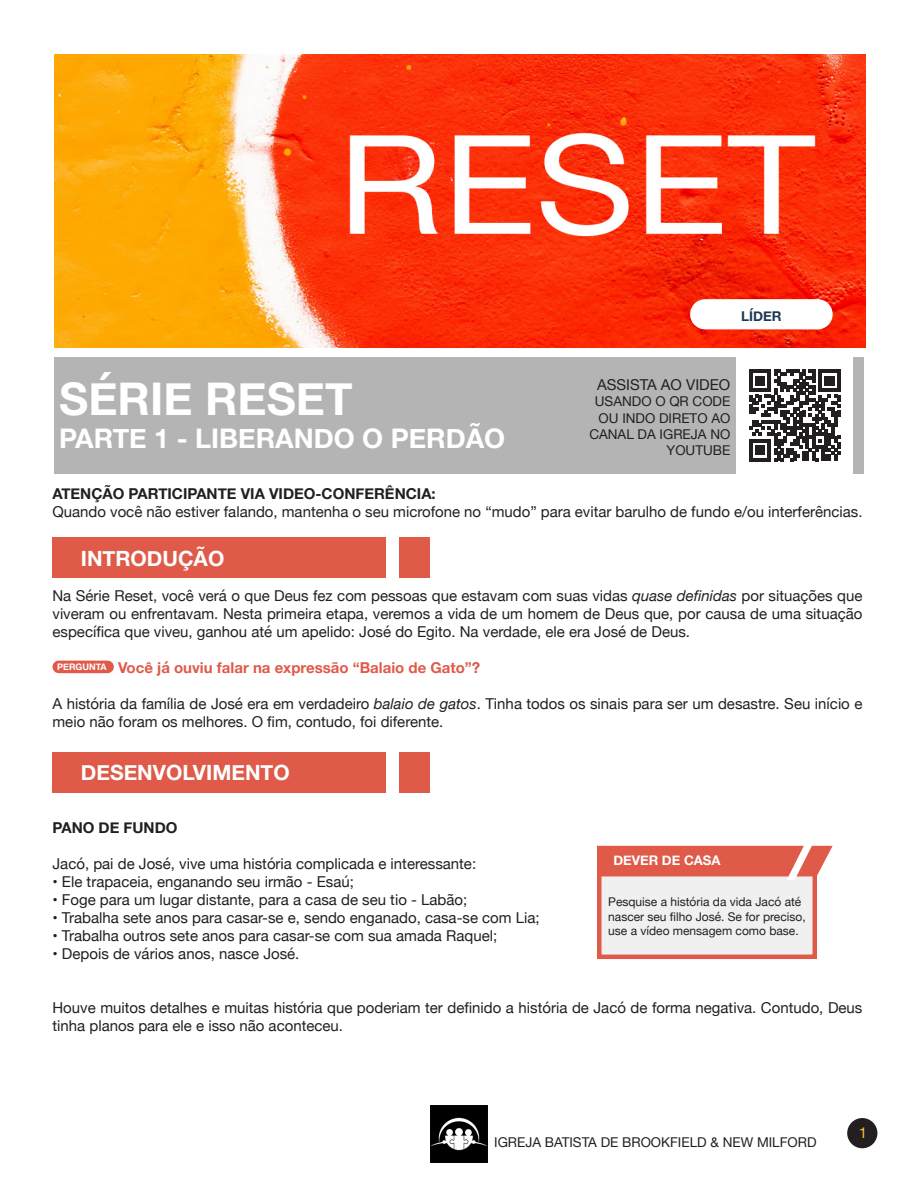
<style>
.page{position:relative;width:918px;height:1188px;background:#fff}
.page>*{position:absolute;margin:0;border:0;box-sizing:border-box;transform-origin:0 0}
.t1{font:700 45px "Helvetica Neue";color:#fff}
.t2{font:700 27px "Helvetica Neue";color:#fff}
.t3{font:700 21px "Helvetica Neue";color:#fff}
.t4{font:15px/18px "Helvetica Neue";color:#231f20}
.t5{font:700 15px "Helvetica Neue";color:#231f20}
.Topic{font:700 15px "Helvetica Neue";color:#df5a49}
.t6{font:15px "Helvetica Neue";color:#fec434}
.t7{font:13.5px/16.2px "Helvetica Neue";color:#231f20;text-align:right}
.t8{font:700 13.5px "Helvetica Neue";color:#1c3851}
.t9{font:700 13.2px "Helvetica Neue";color:#fff}
.t10{font:12px/14.4px "Helvetica Neue";color:#231f20}
.t11{font:700 9px "Helvetica Neue";color:#fff}
.s1{font-style:italic}
</style>
<div class="page">
<div style="left:847px;top:1118px;width:30px;height:30px;background:#231f20;border-radius:50%"></div>
<img style="left:431px;top:1106px;width:56px;height:56px">
<div style="left:54px;top:357px;width:810px;height:117px;background:#b4b4b4"></div>
<div style="left:736px;top:357px;width:117px;height:117px;background:#fff"></div>
<svg style="left:749px;top:370px;width:91px;height:91px"></svg>
<div style="left:52px;top:538px;width:378px;height:40px;background:#df5a49"></div>
<div style="left:386px;top:533px;width:13px;height:50px;background:#fff"></div>
<div style="left:52px;top:661px;width:62px;height:12px;background:#df5a49;border-radius:6px"></div>
<div style="left:52px;top:752px;width:378px;height:41px;background:#df5a49"></div>
<div style="left:386px;top:748px;width:13px;height:49px;background:#fff"></div>
<img style="left:54px;top:54px;width:812px;height:294px">
<div style="left:690px;top:299px;width:143px;height:30px;background:#fff;border-radius:15px"></div>
<div style="left:599px;top:873px;width:216px;height:84px;background:#f0f0f0"></div>
<div style="left:597px;top:871px;width:220px;height:88px;border:4px solid #df5a49"></div>
<svg style="left:597px;top:845px;width:236px;height:35px;background:#e37668"></svg>
<p class="t8" style="left:741px;top:305px;width:42px">LÍDER</p>
<p class="t1" style="left:59px;top:364px;width:295px">SÉRIE RESET</p>
<p class="t2" style="left:59px;top:417px;width:448px">PARTE 1 - LIBERANDO O PERDÃO</p>
<p class="t5" style="left:52px;top:482px;width:385px">ATENÇÃO PARTICIPANTE VIA VIDEO-CONFERÊNCIA:</p>
<p class="t4" style="left:52px;top:504px;width:812px">Quando você não estiver falando, mantenha o seu microfone no “mudo” para evitar barulho de fundo e/ou interferências.</p>
<p class="t3" style="left:81px;top:542px;width:145px">INTRODUÇÃO</p>
<p class="t4" style="left:52px;top:587px;width:812px;text-align:justify">Na Série Reset, você verá o que Deus fez com pessoas que estavam com suas vidas <span class="s1">quase definidas</span> por situações que viveram ou enfrentavam. Nesta primeira etapa, veremos a vida de um homem de Deus que, por causa de uma situação específica que viveu, ganhou até um apelido: José do Egito. Na verdade, ele era José de Deus.</p>
<p class="t11" style="left:57px;top:659px;width:51px">PERGUNTA</p>
<p class="Topic" style="left:118px;top:656px;width:364px">Você já ouviu falar na expressão “Balaio de Gato”?</p>
<p class="t4" style="left:52px;top:695px;width:812px">A história da família de José era em verdadeiro <span class="s1">balaio de gatos</span>. Tinha todos os sinais para ser um desastre. Seu início e meio não foram os melhores. O fim, contudo, foi diferente.</p>
<p class="t3" style="left:81px;top:756px;width:210px">DESENVOLVIMENTO</p>
<p class="t4" style="left:597px;top:377px;width:135px">ASSISTA AO VIDEO</p>
<p class="t7" style="left:595px;top:394px;width:137px">USANDO O QR CODE</p>
<p class="t7" style="left:589px;top:411px;width:143px">OU INDO DIRETO AO<br>CANAL DA IGREJA NO<br>YOUTUBE</p>
<p class="t5" style="left:52px;top:816px;width:127px">PANO DE FUNDO</p>
<p class="t4" style="left:52px;top:856px;width:425px">Jacó, pai de José, vive uma história complicada e interessante:</p>
<p class="t4" style="left:52px;top:874px;width:303px">• Ele trapaceia, enganando seu irmão - Esaú;</p>
<p class="t4" style="left:52px;top:892px;width:416px">• Foge para um lugar distante, para a casa de seu tio - Labão;</p>
<p class="t4" style="left:52px;top:910px;width:489px">• Trabalha sete anos para casar-se e, sendo enganado, casa-se com Lia;</p>
<p class="t4" style="left:52px;top:928px;width:446px">• Trabalha outros sete anos para casar-se com sua amada Raquel;</p>
<p class="t4" style="left:52px;top:946px;width:248px">• Depois de vários anos, nasce José.</p>
<p class="t4" style="left:52px;top:1000px;width:811px">Houve muitos detalhes e muitas história que poderiam ter definido a história de Jacó de forma negativa. Contudo, Deus tinha planos para ele e isso não aconteceu.</p>
<p class="t9" style="left:613px;top:850px;width:109px">DEVER DE CASA</p>
<p class="t10" style="left:608px;top:895px;width:199px">Pesquise a história da vida Jacó até nascer seu filho José. Se for preciso, use a vídeo mensagem como base.</p>
<p class="t7" style="left:494px;top:1135px;width:324px">IGREJA BATISTA DE BROOKFIELD &amp; NEW MILFORD</p>
<p class="t6" style="left:859px;top:1122px;width:10px">1</p>
</div>
